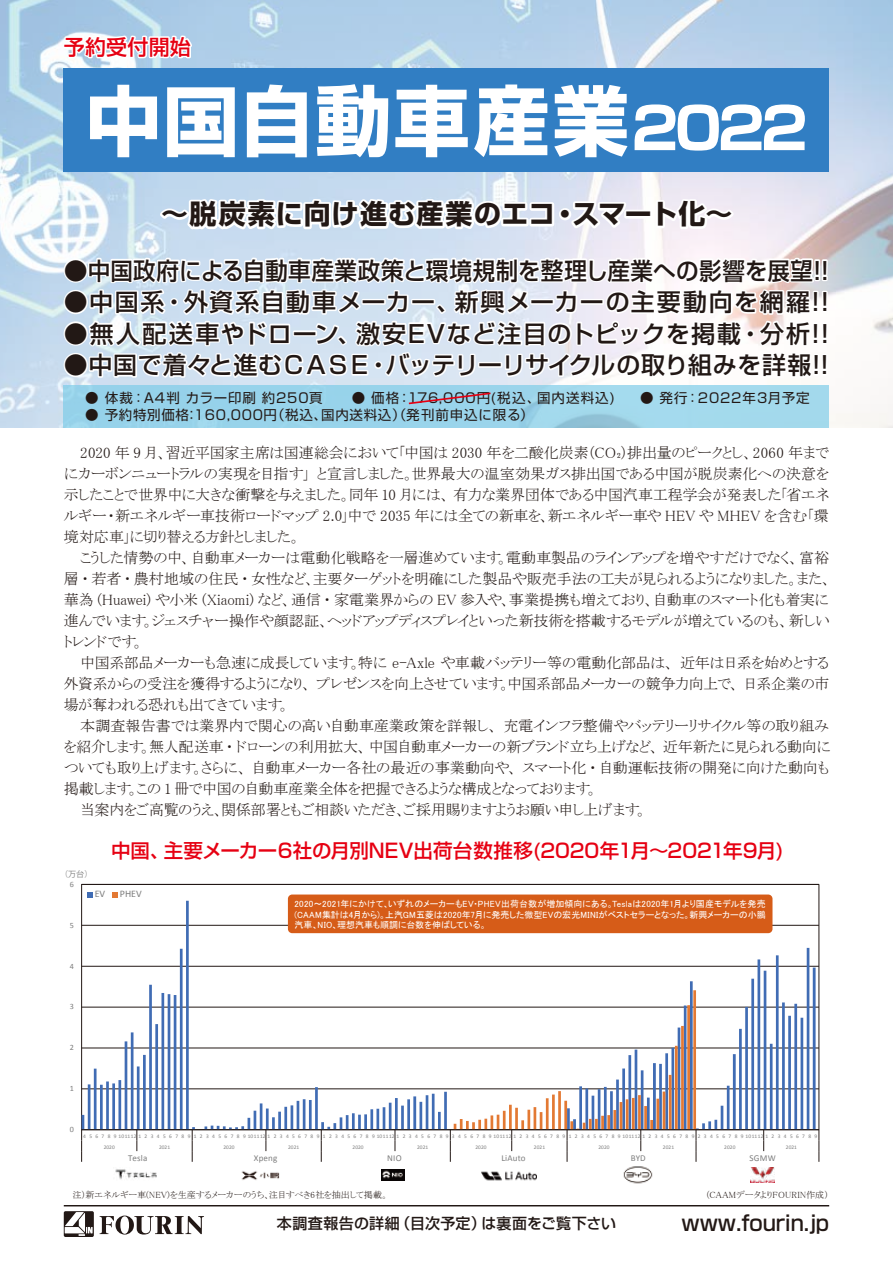
<style>
.page{position:relative;width:893px;height:1263px;background:#fff}
.page>*{position:absolute;margin:0;border:0;box-sizing:border-box;transform-origin:0 0}
.t1{font:700 76.5px "Shin Go Pro";letter-spacing:.015em;color:#fff}
.t2{font:700 27px "Shin Go Pro";letter-spacing:.04em;color:#221815}
.t3{font:500 24px "Shin Go Pro";letter-spacing:.03em;color:#221815}
.t4{font:500 24px "Shin Go Pro";letter-spacing:-.015em;color:#221815}
.t5{font:500 24px "Shin Go Pro";letter-spacing:.05em;color:#221815}
.t6{font:500 24px "Shin Go Pro";letter-spacing:.07em;color:#221815}
.t7{font:500 21px "Shin Go Pro";color:#221815}
.t8{font:500 21px "Shin Go Pro";letter-spacing:.01em;color:#e60012}
.t9{font:500 19.5px "Shin Go Pro";color:#e60012}
.t10{font:15px/21px "MS P Mincho";letter-spacing:-.01em;color:#221815;text-align:justify}
.t11{font:500 15px "Shin Go Pro";letter-spacing:.015em;color:#221815}
.t12{font:13.5px "Shin Go Pro";letter-spacing:.06em;color:#221815}
.t13{font:10.05px "Calibri";color:#7d7d7d}
.t14{font:9px/10.5px "MS P Gothic";color:#fff;text-align:justify}
.t15{font:9px "MS P Mincho";letter-spacing:-.005em;color:#221815}
.t16{font:9px "Calibri";letter-spacing:.02em;color:#7d7d7d}
.t17{font:8.1px "Calibri";color:#7d7d7d}
.t18{font:8.1px "Koz Go Pr 6 N";color:#7d7d7d}
.t19{font:5.4px/10.6px "Calibri";letter-spacing:.63em;color:#7d7d7d}
.s1{font-size:57.3px}
</style>
<div class="page">
<img style="left:0;top:0;width:893px;height:428px">
<div style="left:64px;top:68px;width:765px;height:104px;background:#317ec3"></div>
<hr style="left:64px;top:1205px;width:765px;height:1px;background:#221815">
<svg style="left:64px;top:1211px;width:30px;height:26px"></svg>
<svg style="left:100px;top:1215px;width:104px;height:19px"></svg>
<svg style="left:59px;top:33px;width:135px;height:28px"></svg>
<svg style="left:156px;top:195px;width:400px;height:40px"></svg>
<div style="left:559px;top:208px;width:12px;height:12px;border:4px solid #fff;border-radius:50%"></div>
<svg style="left:567px;top:199px;width:62px;height:34px"></svg>
<svg style="left:653px;top:196px;width:85px;height:35px"></svg>
<div style="left:64px;top:385px;width:765px;height:43px;background:#99d4eb"></div>
<div style="left:64px;top:258px;width:24px;height:25px;border:3px solid #fff;border-radius:50%"></div>
<div style="left:64px;top:290px;width:24px;height:24px;border:3px solid #fff;border-radius:50%"></div>
<div style="left:64px;top:321px;width:24px;height:25px;border:3px solid #fff;border-radius:50%"></div>
<div style="left:64px;top:353px;width:24px;height:24px;border:3px solid #fff;border-radius:50%"></div>
<svg style="left:85px;top:255px;width:743px;height:126px"></svg>
<img style="left:115px;top:1169px;width:42px;height:11px">
<img style="left:241px;top:1171px;width:39px;height:9px">
<img style="left:482px;top:1171px;width:54px;height:10px">
<img style="left:751px;top:1167px;width:23px;height:15px">
<hr style="left:82px;top:1088px;width:737px;height:1px;background:#221815">
<hr style="left:82px;top:1048px;width:737px;height:1px;background:#221815">
<hr style="left:82px;top:1007px;width:737px;height:1px;background:#221815">
<hr style="left:82px;top:966px;width:737px;height:1px;background:#221815">
<hr style="left:82px;top:925px;width:737px;height:1px;background:#221815">
<svg style="left:82px;top:901px;width:734px;height:228px"></svg>
<hr style="left:503px;top:1111px;width:3px;height:19px;background:#e37933">
<hr style="left:509px;top:1105px;width:3px;height:25px;background:#e37933">
<hr style="left:515px;top:1108px;width:3px;height:22px;background:#e37933">
<svg style="left:521px;top:1120px;width:3px;height:9px"></svg>
<hr style="left:527px;top:1110px;width:3px;height:20px;background:#e37933">
<hr style="left:534px;top:1107px;width:2px;height:23px;background:#e37933">
<svg style="left:540px;top:1112px;width:2px;height:17px"></svg>
<hr style="left:546px;top:1098px;width:3px;height:32px;background:#e37933">
<hr style="left:552px;top:1094px;width:3px;height:36px;background:#e37933">
<hr style="left:558px;top:1091px;width:3px;height:39px;background:#e37933">
<hr style="left:564px;top:1101px;width:3px;height:29px;background:#e37933">
<hr style="left:601px;top:1116px;width:3px;height:14px;background:#e37933">
<hr style="left:607px;top:1115px;width:3px;height:15px;background:#e37933">
<hr style="left:613px;top:1110px;width:3px;height:20px;background:#e37933">
<hr style="left:620px;top:1102px;width:2px;height:28px;background:#e37933">
<hr style="left:626px;top:1099px;width:2px;height:31px;background:#e37933">
<hr style="left:632px;top:1098px;width:3px;height:32px;background:#e37933">
<hr style="left:638px;top:1095px;width:3px;height:35px;background:#e37933">
<hr style="left:644px;top:1106px;width:3px;height:24px;background:#e37933">
<svg style="left:650px;top:1120px;width:3px;height:9px"></svg>
<hr style="left:656px;top:1099px;width:3px;height:31px;background:#e37933">
<hr style="left:663px;top:1091px;width:2px;height:39px;background:#e37933">
<hr style="left:669px;top:1075px;width:2px;height:55px;background:#e37933">
<hr style="left:675px;top:1046px;width:3px;height:84px;background:#e37933">
<hr style="left:681px;top:1026px;width:3px;height:104px;background:#e37933">
<hr style="left:687px;top:1005px;width:3px;height:125px;background:#e37933">
<hr style="left:693px;top:990px;width:3px;height:140px;background:#e37933">
<hr style="left:82px;top:1129px;width:737px;height:1px;background:#221815">
<svg style="left:137px;top:1130px;width:1px;height:21px"></svg>
<svg style="left:266px;top:1130px;width:1px;height:21px"></svg>
<svg style="left:395px;top:1130px;width:1px;height:21px"></svg>
<svg style="left:511px;top:1130px;width:1px;height:21px"></svg>
<svg style="left:640px;top:1130px;width:1px;height:21px"></svg>
<svg style="left:763px;top:1130px;width:1px;height:21px"></svg>
<svg style="left:81px;top:1130px;width:1px;height:32px"></svg>
<svg style="left:192px;top:1130px;width:1px;height:32px"></svg>
<svg style="left:321px;top:1130px;width:1px;height:32px"></svg>
<svg style="left:450px;top:1115px;width:49px;height:47px"></svg>
<svg style="left:567px;top:1119px;width:31px;height:43px"></svg>
<svg style="left:696px;top:1130px;width:1px;height:32px"></svg>
<svg style="left:819px;top:1130px;width:1px;height:32px"></svg>
<svg style="left:87px;top:892px;width:5px;height:5px"></svg>
<svg style="left:112px;top:892px;width:6px;height:5px"></svg>
<img style="left:381px;top:1169px;width:23px;height:11px">
<img style="left:623px;top:1166px;width:30px;height:17px">
<svg style="left:408px;top:392px;width:83px;height:13px"></svg>
<div style="left:288px;top:894px;width:484px;height:39px;background:#d65c18;border-radius:4px"></div>
<h3 class="t8" style="left:64px;top:30px;width:129px">予約受付開始</h3>
<h1 class="t1" style="left:85px;top:60px;width:724px">中国自動車産業<span class="s1">2022</span></h1>
<h2 class="t2" style="left:161px;top:193px;width:573px">～脱炭素に向け進む産業のエコ・スマート化～</h2>
<h3 class="t3" style="left:64px;top:251px;width:767px">●中国政府による自動車産業政策と環境規制を整理し産業への影響を展望!!</h3>
<h3 class="t6" style="left:64px;top:282px;width:767px">●中国系・外資系自動車メーカー、新興メーカーの主要動向を網羅!!</h3>
<h3 class="t5" style="left:64px;top:314px;width:767px">●無人配送車やドローン、激安EVなど注目のトピックを掲載・分析!!</h3>
<h3 class="t4" style="left:64px;top:345px;width:767px">●中国で着々と進むＣＡＳＥ・バッテリーリサイクルの取り組みを詳報!!</h3>
<p class="t12" style="left:85px;top:387px;width:726px">● 体裁：A4判 カラー印刷 約250頁　　● 価格：176,000円(税込、国内送料込)　 ● 発行：2022年3月予定</p>
<p class="t12" style="left:85px;top:404px;width:464px">● 予約特別価格：160,000円 （税込、国内送料込）（発刊前申込に限る）　</p>
<p class="t10" style="left:64px;top:442px;width:767px;text-indent:16px">2020 年 9 月、習近平国家主席は国連総会において「中国は 2030 年を二酸化炭素（CO₂）排出量のピークとし、2060 年までにカーボンニュートラルの実現を目指す」と宣言しました。世界最大の温室効果ガス排出国である中国が脱炭素化への決意を示したことで世界中に大きな衝撃を与えました。同年 10 月には、有力な業界団体である中国汽車工程学会が発表した「省エネルギー・新エネルギー車技術ロードマップ 2.0」中で 2035 年には全ての新車を、新エネルギー車や HEV や MHEV を含む「環境対応車」に切り替える方針としました。</p>
<p class="t10" style="left:64px;top:547px;width:769px;text-align:left;text-indent:16px">こうした情勢の中、自動車メーカーは電動化戦略を一層進めています。電動車製品のラインアップを増やすだけでなく、富裕層・若者・農村地域の住民・女性など、主要ターゲットを明確にした製品や販売手法の工夫が見られるようになりました。また、華為 (Huawei) や小米 (Xiaomi) など、通信・家電業界からの EV 参入や、事業提携も増えており、自動車のスマート化も着実に進んでいます。ジェスチャー操作や顔認証、ヘッドアップディスプレイといった新技術を搭載するモデルが増えているのも、新しいトレンドです。</p>
<p class="t10" style="left:64px;top:652px;width:767px;text-indent:16px">中国系部品メーカーも急速に成長しています。特に e-Axle や車載バッテリー等の電動化部品は、近年は日系を始めとする外資系からの受注を獲得するようになり、プレゼンスを向上させています。中国系部品メーカーの競争力向上で、日系企業の市場が奪われる恐れも出てきています。</p>
<p class="t10" style="left:80px;top:715px;width:750px">本調査報告書では業界内で関心の高い自動車産業政策を詳報し、充電インフラ整備やバッテリーリサイクル等の取り組み</p>
<p class="t10" style="left:64px;top:736px;width:768px">を紹介します。無人配送車・ドローンの利用拡大、中国自動車メーカーの新ブランド立ち上げなど、近年新たに見られる動向に</p>
<p class="t10" style="left:64px;top:757px;width:767px">ついても取り上げます。さらに、自動車メーカー各社の最近の事業動向や、スマート化・自動運転技術の開発に向けた動向も</p>
<p class="t10" style="left:64px;top:778px;width:536px">掲載します。この 1 冊で中国の自動車産業全体を把握できるような構成となっております。</p>
<p class="t10" style="left:80px;top:799px;width:568px">当案内をご高覧のうえ、関係部署ともご相談いただき、ご採用賜りますようお願い申し上げます。</p>
<p class="t18" style="left:60px;top:870px;width:34px">（万台）</p>
<p class="t17" style="left:70px;top:878px;width:6px">6</p>
<p class="t17" style="left:70px;top:919px;width:6px">5</p>
<h3 class="t9" style="left:111px;top:834px;width:675px">中国、主要メーカー6社の月別NEV出荷台数推移(2020年1月～2021年9月)</h3>
<p class="t13" style="left:95px;top:887px;width:12px">EV</p>
<p class="t13" style="left:120px;top:887px;width:23px">PHEV</p>
<p class="t14" style="left:294px;top:898px;width:473px">2020～2021年にかけて、いずれのメーカーもEV・PHEV出荷台数が増加傾向にある。Teslaは2020年1月より国産モデルを発売(CAAM集計は4月から)。上汽GM五菱は2020年7月に発売した微型EVの宏光MINIがベストセラーとなった。新興メーカーの小鵬汽車、NIO、理想汽車も順調に台数を伸ばしている。</p>
<p class="t17" style="left:70px;top:960px;width:6px">4</p>
<p class="t17" style="left:70px;top:1001px;width:6px">3</p>
<p class="t17" style="left:70px;top:1042px;width:6px">2</p>
<p class="t17" style="left:70px;top:1083px;width:6px">1</p>
<p class="t17" style="left:70px;top:1124px;width:6px">0</p>
<p class="t19" style="left:104px;top:1131px;width:715px;text-indent:-21px">456789101112123456789123456789101112123456789123456789101112123456789345678910111212345678912345678910111212345678923456789101112123456789<br>2020</p>
<p class="t19" style="left:159px;top:1142px;width:13px">2021</p>
<p class="t19" style="left:224px;top:1142px;width:13px">2020</p>
<p class="t19" style="left:288px;top:1142px;width:13px">2021</p>
<p class="t19" style="left:353px;top:1142px;width:13px">2020</p>
<p class="t19" style="left:417px;top:1142px;width:13px">2021</p>
<p class="t19" style="left:475px;top:1142px;width:13px">2020</p>
<p class="t19" style="left:534px;top:1142px;width:13px">2021</p>
<p class="t19" style="left:598px;top:1142px;width:13px">2020</p>
<p class="t19" style="left:663px;top:1142px;width:13px">2021</p>
<p class="t19" style="left:724px;top:1142px;width:13px">2020</p>
<p class="t19" style="left:786px;top:1142px;width:13px">2021</p>
<p class="t16" style="left:128px;top:1152px;width:21px">Tesla</p>
<p class="t16" style="left:254px;top:1152px;width:25px">Xpeng</p>
<p class="t16" style="left:387px;top:1152px;width:16px">NIO</p>
<p class="t16" style="left:501px;top:1152px;width:26px">LiAuto</p>
<p class="t16" style="left:631px;top:1152px;width:17px">BYD</p>
<p class="t16" style="left:750px;top:1152px;width:28px">SGMW</p>
<p class="t15" style="left:72px;top:1190px;width:317px">注）新エネルギー車(NEV)を生産するメーカーのうち、注目すべき6社を抽出して掲載。</p>
<p class="t15" style="left:705px;top:1190px;width:125px">（CAAMデータよりFOURIN作成）</p>
<p class="t11" style="left:277px;top:1211px;width:341px">本調査報告の詳細（目次予定）は裏面をご覧下さい</p>
<h3 class="t7" style="left:681px;top:1206px;width:149px">www.fourin.jp</h3>
</div>
